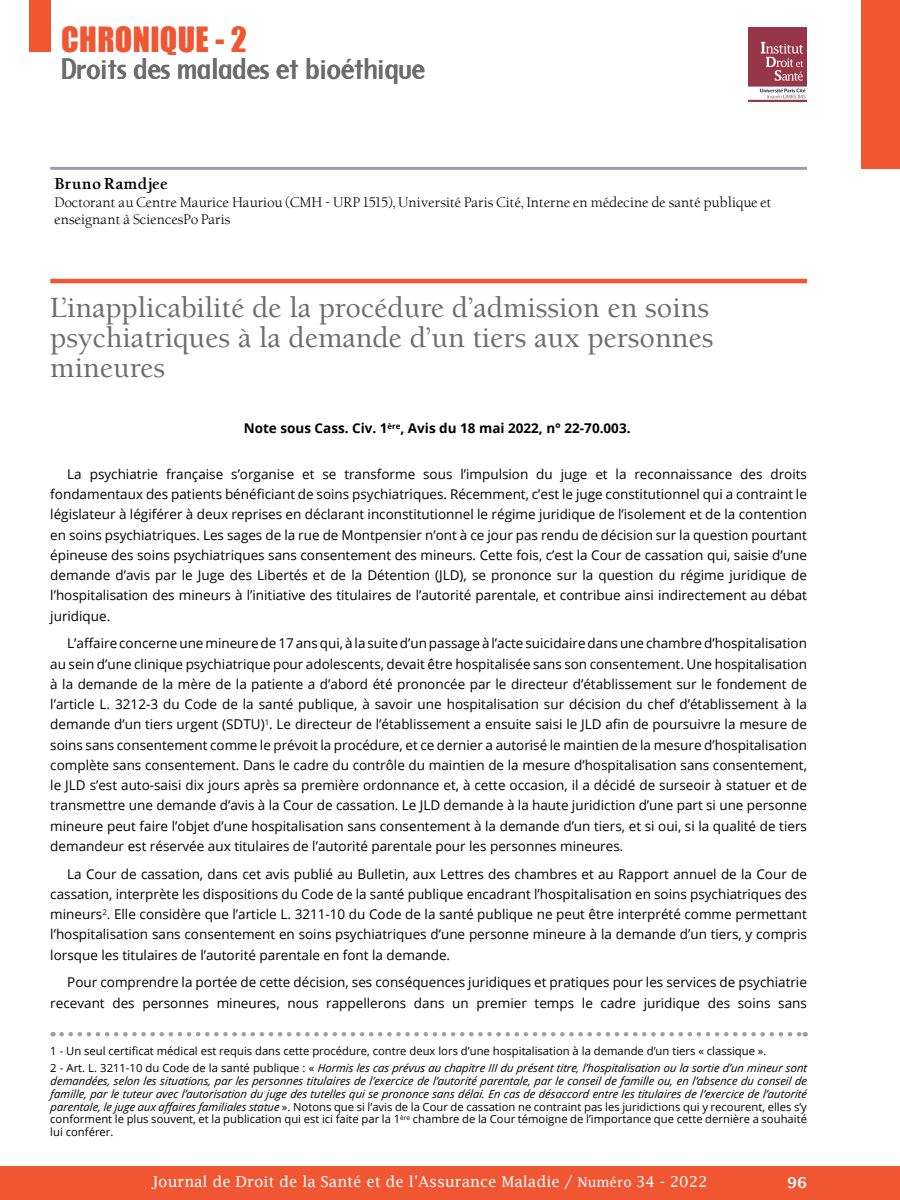
<style>
.page{position:relative;width:900px;height:1200px;background:#fff}
.page>*{position:absolute;margin:0;border:0;box-sizing:border-box;transform-origin:0 0}
.t1{font:33px "Berkeley";color:#6d6d6d}
.t2{font:31.95px "Impact";letter-spacing:.01em;color:#f15632}
.t3{font:500 30px/30px "Berkeley";color:#6d6d6d}
.t4{font:15px "Lucida Fax";color:#fff}
.t5{font:700 15px "Berkeley Oldstyle";color:#000}
.t6{font:600 15px "Lucida Fax";color:#fff}
.t7{font:13.5px/20.2px "Open Sans";color:#000;text-align:justify}
.t8{font:13.5px/16.2px "Berkeley Oldstyle";color:#000}
.t9{font:700 13.5px "Open Sans";color:#000}
.t10{font:13.5px "Lucida Fax";color:#fff}
.t11{font:italic 11.25px/12.8px "Open Sans";color:#000;text-align:justify}
.t12{font:11.25px/17px "Open Sans";color:#000}
.s1{font-style:italic}
.s2{font-style:normal}
</style>
<div class="page">
<hr style="left:50px;top:167px;width:757px;height:3px;background:#9e9ea6">
<hr style="left:50px;top:279px;width:757px;height:4px;background:#f15632">
<svg style="left:62px;top:1032px;width:744px;height:4px"></svg>
<div style="left:0;top:1167px;width:900px;height:33px;background:#f15632"></div>
<img style="left:749px;top:27px;width:58px;height:75px">
<div style="left:30px;top:0;width:21px;height:51px;background:#f15632"></div>
<div style="left:862px;top:0;width:38px;height:168px;background:#f15632"></div>
<h2 class="t2" style="left:61px;top:14px;width:187px">CHRONIQUE - 2</h2>
<h1 class="t1" style="left:62px;top:53px;width:365px">Droits des malades et bioéthique</h1>
<p class="t5" style="left:55px;top:174px;width:115px">Bruno Ramdjee</p>
<p class="t8" style="left:55px;top:195px;width:719px">Doctorant au Centre Maurice Hauriou (CMH - URP 1515), Université Paris Cité, Interne en médecine de santé publique et enseignant à SciencesPo Paris</p>
<h3 class="t3" style="left:50px;top:294px;width:665px">L’inapplicabilité de la procédure d’admission en soins psychiatriques à la demande d’un tiers aux personnes mineures</h3>
<p class="t9" style="left:244px;top:419px;width:388px">Note sous Cass. Civ. 1<sup>ère</sup>, Avis du 18 mai 2022, n° 22-70.003.</p>
<p class="t7" style="left:50px;top:463px;width:758px;text-indent:17px">La psychiatrie française s’organise et se transforme sous l’impulsion du juge et la reconnaissance des droits fondamentaux des patients bénéficiant de soins psychiatriques. Récemment, c’est le juge constitutionnel qui a contraint le législateur à légiférer à deux reprises en déclarant inconstitutionnel le régime juridique de l’isolement et de la contention en soins psychiatriques. Les sages de la rue de Montpensier n’ont à ce jour pas rendu de décision sur la question pourtant épineuse des soins psychiatriques sans consentement des mineurs. Cette fois, c’est la Cour de cassation qui, saisie d’une demande d’avis par le Juge des Libertés et de la Détention (JLD), se prononce sur la question du régime juridique de l’hospitalisation des mineurs à l’initiative des titulaires de l’autorité parentale, et contribue ainsi indirectement au débat juridique.</p>
<p class="t7" style="left:50px;top:633px;width:758px;text-indent:17px">L’affaire concerne une mineure de 17 ans qui, à la suite d’un passage à l’acte suicidaire dans une chambre d’hospitalisation au sein d’une clinique psychiatrique pour adolescents, devait être hospitalisée sans son consentement. Une hospitalisation à la demande de la mère de la patiente a d’abord été prononcée par le directeur d’établissement sur le fondement de l’article L. 3212-3 du Code de la santé publique, à savoir une hospitalisation sur décision du chef d’établissement à la demande d’un tiers urgent (SDTU)<sup>1</sup>. Le directeur de l’établissement a ensuite saisi le JLD afin de poursuivre la mesure de soins sans consentement comme le prévoit la procédure, et ce dernier a autorisé le maintien de la mesure d’hospitalisation complète sans consentement. Dans le cadre du contrôle du maintien de la mesure d’hospitalisation sans consentement, le JLD s’est auto-saisi dix jours après sa première ordonnance et, à cette occasion, il a décidé de surseoir à statuer et de transmettre une demande d’avis à la Cour de cassation. Le JLD demande à la haute juridiction d’une part si une personne mineure peut faire l’objet d’une hospitalisation sans consentement à la demande d’un tiers, et si oui, si la qualité de tiers demandeur est réservée aux titulaires de l’autorité parentale pour les personnes mineures.</p>
<p class="t7" style="left:50px;top:863px;width:758px;text-indent:17px">La Cour de cassation, dans cet avis publié au Bulletin, aux Lettres des chambres et au Rapport annuel de la Cour de cassation, interprète les dispositions du Code de la santé publique encadrant l’hospitalisation en soins psychiatriques des mineurs<sup>2</sup>. Elle considère que l’article L. 3211-10 du Code de la santé publique ne peut être interprété comme permettant l’hospitalisation sans consentement en soins psychiatriques d’une personne mineure à la demande d’un tiers, y compris lorsque les titulaires de l’autorité parentale en font la demande.</p>
<p class="t7" style="left:50px;top:972px;width:758px;text-align:right">Pour comprendre la portée de cette décision, ses conséquences juridiques et pratiques pour les services de psychiatrie recevant des personnes mineures, nous rappellerons dans un premier temps le cadre juridique des soins sans</p>
<p class="t12" style="left:50px;top:1043px;width:758px">1 - Un seul certificat médical est requis dans cette procédure, contre deux lors d’une hospitalisation à la demande d’un tiers « classique ».<br>2 - Art. L. 3211-10 du Code de la santé publique : « <span class="s1">Hormis les cas prévus au chapitre III du présent titre, l’hospitalisation ou la sortie d’un mineur sont</span></p>
<p class="t11" style="left:50px;top:1074px;width:759px">demandées, selon les situations, par les personnes titulaires de l’exercice de l’autorité parentale, par le conseil de famille ou, en l’absence du conseil de famille, par le tuteur avec l’autorisation du juge des tutelles qui se prononce sans délai. En cas de désaccord entre les titulaires de l’exercice de l’autorité parentale, le juge aux affaires familiales statue <span class="s2">». Notons que si l’avis de la Cour de cassation ne contraint pas les juridictions qui y recourent, elles s’y conforment le plus souvent, et la publication qui est ici faite par la 1</span><sup>ère</sup> <span class="s2">chambre de la Cour témoigne de l’importance que cette dernière a souhaité lui conférer.</span></p>
<p class="t4" style="left:152px;top:1173px;width:422px">Journal de Droit de la S nté et de l’Assurance Maladie /</p>
<p class="t4" style="left:172px;top:1173px;width:422px">Journal de Droit de la Santé et de l’Assurance Maladie /</p>
<p class="t4" style="left:636px;top:1173px;width:93px">34 - 20 222</p>
<p class="t4" style="left:656px;top:1173px;width:20px">34</p>
<p class="t4" style="left:656px;top:1173px;width:73px">19 - 2018</p>
<p class="t6" style="left:787px;top:1174px;width:21px">96</p>
<p class="t10" style="left:577px;top:1175px;width:56px">Numéro</p>
<p class="t10" style="left:597px;top:1175px;width:56px">Numéro</p>
<p class="t4" style="left:327px;top:1173px;width:10px">a</p>
</div>
